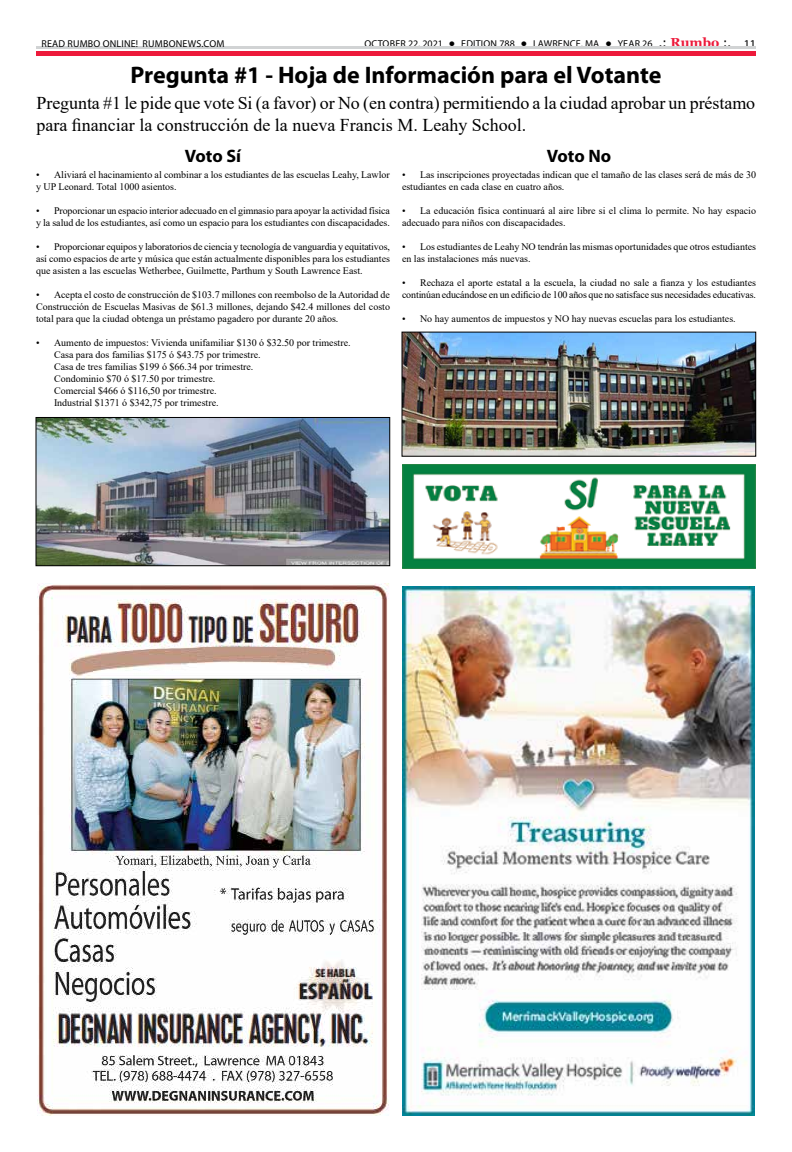
<style>
.page{position:relative;width:792px;height:1152px;background:#fff}
.page>*{position:absolute;margin:0;border:0;box-sizing:border-box;transform-origin:0 0}
.t1{font:700 24px "Myriad Pro";color:#000}
.t2{font:18px/21.6px "Times New Roman";letter-spacing:-.005em;color:#000}
.t3{font:700 18px "Myriad Pro";letter-spacing:-.005em;color:#000}
.t4{font:10px/12px "Times New Roman";color:#000}
.t5{font:10px "Myriad Pro";letter-spacing:.02em;color:#000}
.s1{font-family:"Tahoma";font-weight:700;color:#fff}
.s2{font-family:"Tahoma";font-size:12px}
.s3{font-family:"Georgia";font-weight:700;font-size:13px;color:#ed1a3b}
.s4{font-size:12px}
</style>
<div class="page">
<hr style="left:36px;top:52px;width:720px;height:4px;background:#ed1a3b">
<hr style="left:36px;top:46px;width:720px;height:3px;background:#d1d3d4">
<img style="left:37px;top:584px;width:352px;height:532px">
<img style="left:38px;top:419px;width:350px;height:145px">
<div style="left:36px;top:417px;width:354px;height:149px;border:1px solid #000"></div>
<img style="left:404px;top:334px;width:350px;height:120px">
<div style="left:402px;top:332px;width:354px;height:124px;border:1px solid #000"></div>
<img style="left:402px;top:464px;width:354px;height:104px">
<img style="left:402px;top:586px;width:353px;height:530px">
<p class="t5" style="left:41px;top:37px;width:185px">READ RUMBO ONLINE! RUMBONEWS.COM</p>
<p class="t5" style="left:364px;top:37px;width:393px">OCTOBER 22, 2021 <span class="s1">•</span> EDITION 788 <span class="s1">•</span> LAWRENCE, MA <span class="s1">•</span> YEAR 26 <span class="s2">.:</span> <span class="s3">Rumbo</span> <span class="s2">:.</span> <span class="s4">11</span></p>
<h1 class="t1" style="left:130px;top:59px;width:533px">Pregunta #1 - Hoja de Información para el Votante</h1>
<h2 class="t2" style="left:36px;top:92px;width:720px">Pregunta #1 le pide que vote Si (a favor) or No (en contra) permitiendo a la ciudad aprobar un préstamo para financiar la construcción de la nueva Francis M. Leahy School.</h2>
<h2 class="t3" style="left:185px;top:144px;width:58px">Voto Sí</h2>
<p class="t4" style="left:36px;top:169px;width:355px">• Aliviará el hacinamiento al combinar a los estudiantes de las escuelas Leahy, Lawlor y UP Leonard. Total 1000 asientos.</p>
<p class="t4" style="left:36px;top:205px;width:356px">• Proporcionar un espacio interior adecuado en el gimnasio para apoyar la actividad física y la salud de los estudiantes, así como un espacio para los estudiantes con discapacidades.</p>
<p class="t4" style="left:36px;top:241px;width:356px;text-align:justify">• Proporcionar equipos y laboratorios de ciencia y tecnología de vanguardia y equitativos, así como espacios de arte y música que están actualmente disponibles para los estudiantes que asisten a las escuelas Wetherbee, Guilmette, Parthum y South Lawrence East.</p>
<p class="t4" style="left:36px;top:289px;width:356px;text-align:justify">• Acepta el costo de construcción de $103.7 millones con reembolso de la Autoridad de Construcción de Escuelas Masivas de $61.3 millones, dejando $42.4 millones del costo total para que la ciudad obtenga un préstamo pagadero por durante 20 años.</p>
<p class="t4" style="left:54px;top:337px;width:298px;text-indent:-18px">• Aumento de impuestos: Vivienda unifamiliar $130 ó $32.50 por trimestre.<br>Casa para dos familias $175 ó $43.75 por trimestre.<br>Casa de tres familias $199 ó $66.34 por trimestre.<br>Condominio $70 ó $17.50 por trimestre.<br>Comercial $466 ó $116,50 por trimestre.<br>Industrial $1371 ó $342,75 por trimestre.</p>
<h2 class="t3" style="left:547px;top:144px;width:66px">Voto No</h2>
<p class="t4" style="left:402px;top:169px;width:356px">• Las inscripciones proyectadas indican que el tamaño de las clases será de más de 30 estudiantes en cada clase en cuatro años.</p>
<p class="t4" style="left:402px;top:205px;width:356px">• La educación física continuará al aire libre si el clima lo permite. No hay espacio adecuado para niños con discapacidades.</p>
<p class="t4" style="left:402px;top:241px;width:356px">• Los estudiantes de Leahy NO tendrán las mismas oportunidades que otros estudiantes en las instalaciones más nuevas.</p>
<p class="t4" style="left:402px;top:277px;width:356px">• Rechaza el aporte estatal a la escuela, la ciudad no sale a fianza y los estudiantes continúan educándose en un edificio de 100 años que no satisface sus necesidades educativas.</p>
<p class="t4" style="left:402px;top:313px;width:335px">• No hay aumentos de impuestos y NO hay nuevas escuelas para los estudiantes.</p>
</div>
